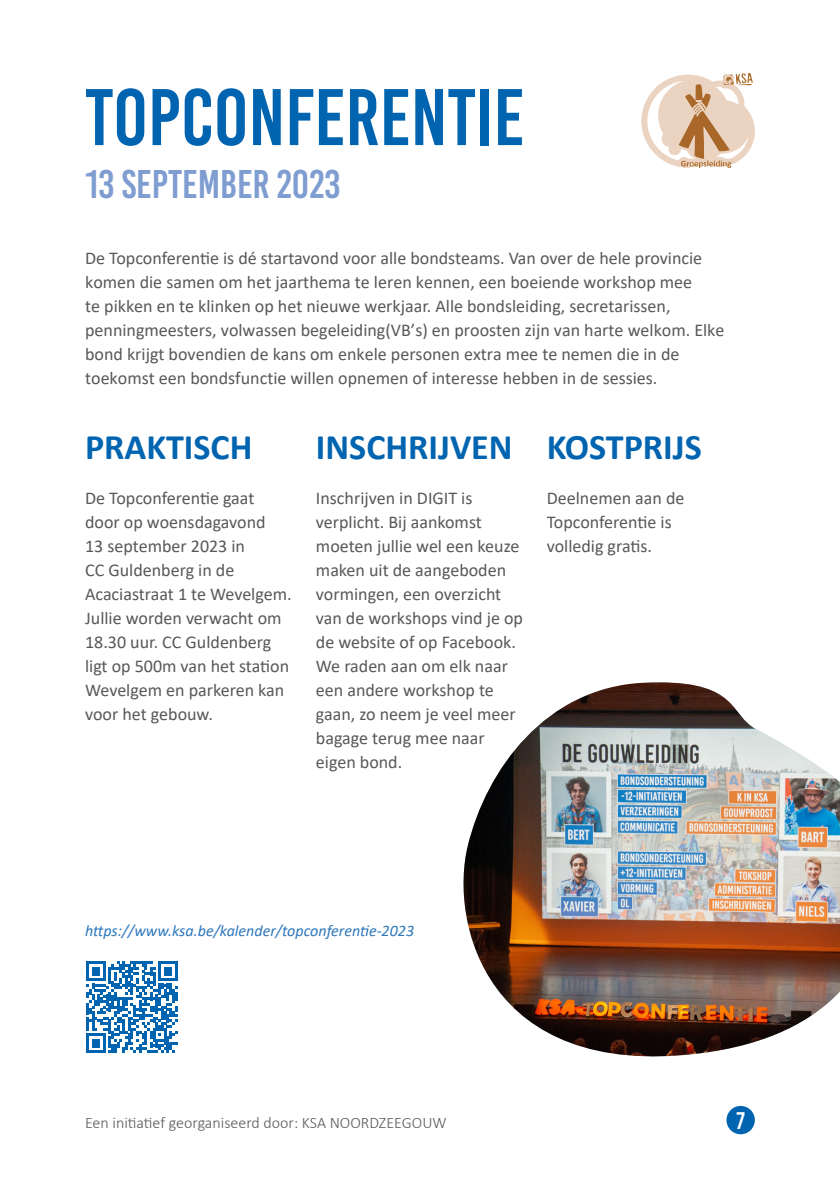
<style>
.page{position:relative;width:840px;height:1191px;background:#fff}
.page>*{position:absolute;margin:0;border:0;box-sizing:border-box;transform-origin:0 0}
.t1{font:80px "Bebas Kai";color:#0164b0}
.t2{font:40px "Bebas Kai";color:#7f9dd0}
.t3{font:700 36px "Calibri";color:#0164b0}
.t4{font:24px "Bebas Kai";color:#fff}
.t5{font:18px/24px "Calibri";color:#57585a}
.t6{font:italic 16px "Calibri";color:#2d77bc}
.t7{font:300 16px "Calibri";color:#57585a}
</style>
<div class="page">
<div style="left:726px;top:1106px;width:28px;height:28px;background:#0164b0;border-radius:50%"></div>
<svg style="left:641px;top:72px;width:114px;height:96px"></svg>
<svg style="left:86px;top:961px;width:91px;height:91px"></svg>
<img style="left:463px;top:682px;width:376px;height:374px">
<p class="t1" style="left:85px;top:74px;width:440px">TOPCONFERENTIE</p>
<p class="t2" style="left:85px;top:163px;width:257px">13 SEPTEMBER 2023</p>
<p class="t5" style="left:85px;top:246px;width:640px">De Topconferentie is dé startavond voor alle bondsteams. Van over de hele provincie komen die samen om het jaarthema te leren kennen, een boeiende workshop mee<br>te pikken en te klinken op het nieuwe werkjaar. Alle bondsleiding, secretarissen, penningmeesters, volwassen begeleiding(VB’s) en proosten zijn van harte welkom. Elke bond krijgt bovendien de kans om enkele personen extra mee te nemen die in de toekomst een bondsfunctie willen opnemen of interesse hebben in de sessies.</p>
<p class="t3" style="left:85px;top:422px;width:169px">PRAKTISCH</p>
<p class="t3" style="left:316px;top:422px;width:198px">INSCHRIJVEN</p>
<p class="t3" style="left:546px;top:422px;width:156px">KOSTPRIJS</p>
<p class="t5" style="left:85px;top:486px;width:208px">De Topconferentie gaat door op woensdagavond<br>13 september 2023 in<br>CC Guldenberg in de<br>Acaciastraat 1 te Wevelgem.<br>Jullie worden verwacht om<br>18.30 uur. CC Guldenberg ligt op 500m van het station<br>Wevelgem en parkeren kan voor het gebouw.</p>
<p class="t5" style="left:316px;top:486px;width:208px">Inschrijven in DIGIT is verplicht. Bij aankomst moeten jullie wel een keuze maken uit de aangeboden vormingen, een overzicht van de workshops vind je op de website of op Facebook.<br>We raden aan om elk naar een andere workshop te gaan, zo neem je veel meer bagage terug mee naar eigen bond.</p>
<p class="t5" style="left:546px;top:486px;width:139px">Deelnemen aan de<br>Topconferentie is volledig gratis.</p>
<p class="t6" style="left:85px;top:920px;width:330px">https://www.ksa.be/kalender/topconferentie-2023</p>
<p class="t7" style="left:85px;top:1113px;width:363px">Een initiatief georganiseerd door: KSA NOORDZEEGOUW</p>
<p class="t4" style="left:736px;top:1107px;width:10px">7</p>
</div>
